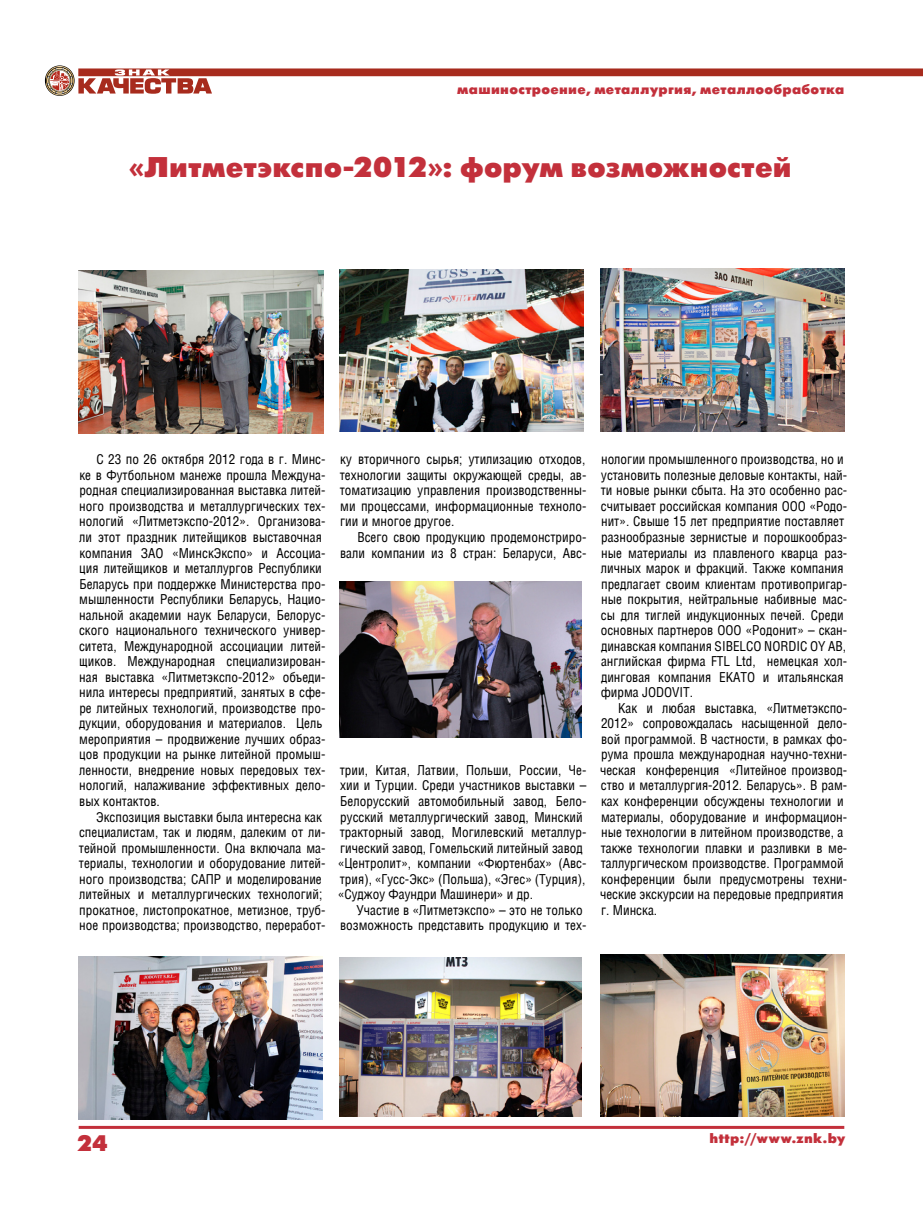
<style>
.page{position:relative;width:923px;height:1221px;background:#fff}
.page>*{position:absolute;margin:0;border:0;box-sizing:border-box;transform-origin:0 0}
.head{font:28.5px "Futuris XC";letter-spacing:.01em;color:#c3303b}
.t1{font:22.5px "Futuris XC";color:#c3303b}
.рубрик_lesser{font:13.5px "Futuris XC";letter-spacing:.025em;color:#c3303b}
.body{font:13.2px/15.5px "AG Letterica Condensed";color:#000}
</style>
<div class="page">
<hr style="left:79px;top:1125px;width:765px;height:3px;background:#c3303b">
<svg style="left:44px;top:65px;width:879px;height:31px"></svg>
<img style="left:601px;top:954px;width:243px;height:162px">
<img style="left:79px;top:956px;width:243px;height:162px">
<img style="left:339px;top:269px;width:244px;height:162px">
<img style="left:600px;top:268px;width:244px;height:163px">
<img style="left:339px;top:581px;width:242px;height:156px">
<img style="left:79px;top:270px;width:244px;height:163px">
<img style="left:339px;top:957px;width:242px;height:159px">
<p class="рубрик_lesser" style="left:457px;top:82px;width:388px">машиностроение, металлургия, металлообработка</p>
<p class="head" style="left:129px;top:152px;width:664px">«Литметэкспо-2012»: форум возможностей</p>
<p class="body" style="left:79px;top:451px;width:248px;text-indent:17px">С 23 по 26 октября 2012 года в г. Минс&shy;ке в Футбольном манеже прошла Междуна&shy;родная специализированная выставка литей&shy;ного производства и металлургических тех&shy;нологий «Литметэкспо-2012». Организова&shy;ли этот праздник литейщиков выставочная компания ЗАО «МинскЭкспо» и Ассоциа&shy;ция литейщиков и металлургов Республики Беларусь при поддержке Министерства про&shy;мышленности Республики Беларусь, Нацио&shy;нальной академии наук Беларуси, Белорус&shy;ского национального технического универ&shy;ситета, Международной ассоциации литей&shy;щиков. Международная специализирован&shy;ная выставка «Литметэкспо-2012» объеди&shy;нила интересы предприятий, занятых в сфе&shy;ре литейных технологий, производстве про&shy;дукции, оборудования и материалов. Цель мероприятия – продвижение лучших образ&shy;цов продукции на рынке литейной промыш&shy;ленности, внедрение новых передовых тех&shy;нологий, налаживание эффективных дело&shy;вых контактов.</p>
<p class="body" style="left:79px;top:808px;width:248px;text-indent:17px">Экспозиция выставки была интересна как специалистам, так и людям, далеким от ли&shy;тейной промышленности. Она включала ма&shy;териалы, технологии и оборудование литей&shy;ного производства; САПР и моделирование литейных и металлургических технологий; прокатное, листопрокатное, метизное, труб&shy;ное производства; производство, переработ-</p>
<p class="body" style="left:340px;top:451px;width:248px;text-align:justify">ку вторичного сырья; утилизацию отходов, технологии защиты окружающей среды, ав&shy;томатизацию управления производственны&shy;ми процессами, информационные техноло&shy;гии и многое другое.</p>
<p class="body" style="left:340px;top:529px;width:248px;text-align:right">Всего свою продукцию продемонстриро&shy;вали компании из 8 стран: Беларуси, Авс-</p>
<p class="body" style="left:338px;top:762px;width:250px">трии, Китая, Латвии, Польши, России, Че&shy;хии и Турции. Среди участников выставки – Белорусский автомобильный завод, Бело&shy;русский металлургический завод, Минский тракторный завод, Могилевский металлур&shy;гический завод, Гомельский литейный завод «Центролит», компании «Фюртенбах» (Авс&shy;трия), «Гусс-Экс» (Польша), «Эгес» (Турция), «Суджоу Фаундри Машинери» и др.</p>
<p class="body" style="left:340px;top:902px;width:248px;text-align:right">Участие в «Литметэкспо» – это не только возможность представить продукцию и тех-</p>
<p class="body" style="left:601px;top:451px;width:248px">нологии промышленного производства, но и установить полезные деловые контакты, най&shy;ти новые рынки сбыта. На это особенно рас&shy;считывает российская компания ООО «Родо&shy;нит». Свыше 15 лет предприятие поставляет разнообразные зернистые и порошкообраз&shy;ные материалы из плавленого кварца раз&shy;личных марок и фракций. Также компания предлагает своим клиентам противопригар&shy;ные покрытия, нейтральные набивные мас&shy;сы для тиглей индукционных печей. Среди основных партнеров ООО «Родонит» – скан&shy;динавская компания SIBELCO NORDIC OY AB, английская фирма FTL Ltd, немецкая хол&shy;динговая компания ЕКАТО и итальянская фирма JODOVIT.</p>
<p class="body" style="left:600px;top:700px;width:249px;text-indent:18px">Как и любая выставка, «Литметэкспо-2012» сопровождалась насыщенной дело&shy;вой программой. В частности, в рамках фо&shy;рума прошла международная научно-техни&shy;ческая конференция «Литейное производ&shy;ство и металлургия-2012. Беларусь». В рам&shy;ках конференции обсуждены технологии и материалы, оборудование и информацион&shy;ные технологии в литейном производстве, а также технологии плавки и разливки в ме&shy;таллургическом производстве. Программой конференции были предусмотрены техни&shy;ческие экскурсии на передовые предприятия г. Минска.</p>
<p class="t1" style="left:77px;top:1131px;width:32px">24</p>
<p class="рубрик_lesser" style="left:709px;top:1130px;width:137px">http://www.znk.by</p>
</div>
